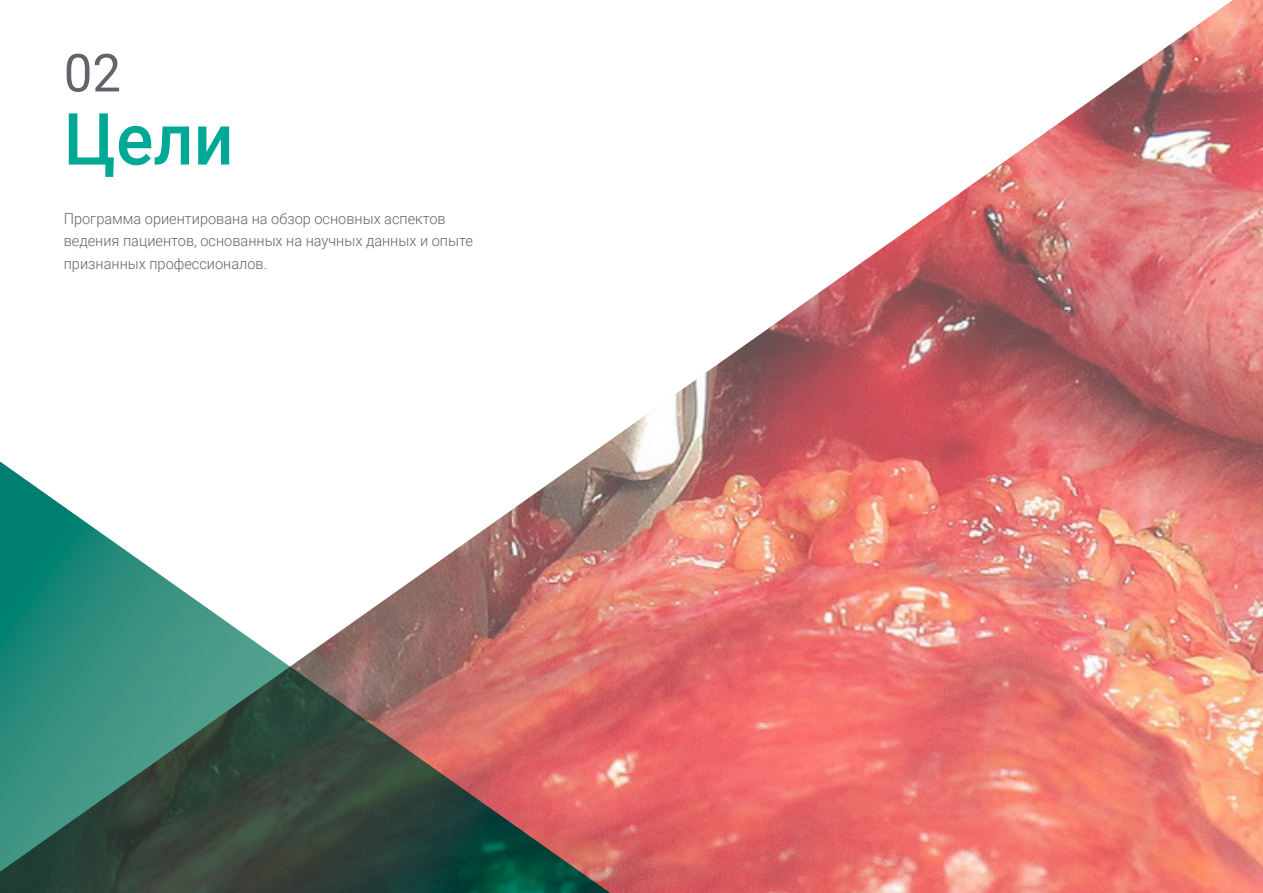
<style>
.page{position:relative;width:1263px;height:893px;background:#fff}
.page>*{position:absolute;margin:0;border:0;box-sizing:border-box;transform-origin:0 0}
.t1{font:500 72px "Roboto";color:#00a996}
.t2{font:52.5px "Roboto";color:#61646a}
.t3{font:300 15px/22.5px "Roboto";color:#61646a}
</style>
<div class="page">
<img style="left:602px;top:0;width:661px;height:893px">
<svg style="left:0;top:446px;width:640px;height:447px"></svg>
<h2 class="t2" style="left:64px;top:36px;width:59px">02</h2>
<h1 class="t1" style="left:64px;top:89px;width:171px">Цели</h1>
<p class="t3" style="left:64px;top:207px;width:411px">Программа ориентирована на обзор основных аспектов ведения пациентов, основанных на научных данных и опыте признанных профессионалов.</p>
</div>
